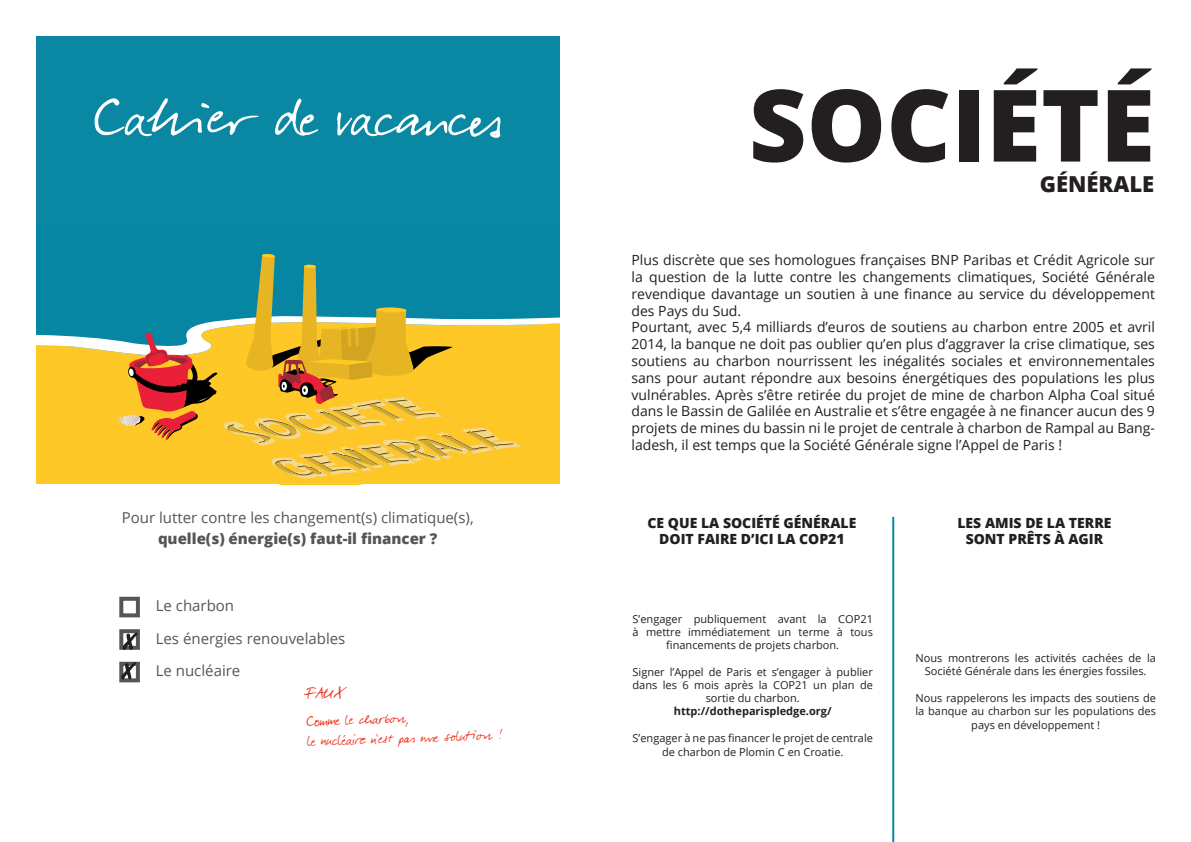
<style>
.page{position:relative;width:1191px;height:842px;background:#fff}
.page>*{position:absolute;margin:0;border:0;box-sizing:border-box;transform-origin:0 0}
.t1{font:800 100px "Open Sans";color:#231f20}
.t2{font:67px "Darkwoman";color:#fff}
.t3{font:800 22px "Open Sans";color:#231f20}
.t4{font:21px "Darkwoman";color:#ef3522}
.t5{font:18px/20px "Darkwoman";color:#ef3522}
.t6{font:15px/31.7px "Open Sans";color:#565658}
.t7{font:800 15px "Open Sans";color:#565658}
.t8{font:14px/16.8px "Open Sans";color:#231f20}
.t9{font:800 14px/16.8px "Open Sans";color:#231f20;text-align:center}
.t10{font:11px/13.2px "Open Sans";color:#231f20;text-align:center}
.t11{font:700 11px "Open Sans";color:#231f20}
</style>
<div class="page">
<div style="left:36px;top:36px;width:523px;height:189px;background:#0a88a3"></div>
<div style="left:119px;top:597px;width:21px;height:20px;border:4px solid #565658"></div>
<div style="left:119px;top:629px;width:21px;height:21px;border:4px solid #565658"></div>
<div style="left:119px;top:662px;width:21px;height:20px;border:4px solid #565658"></div>
<svg style="left:120px;top:630px;width:18px;height:53px"></svg>
<div style="left:36px;top:225px;width:523px;height:29px;background:#0686a2"></div>
<svg style="left:36px;top:254px;width:523px;height:230px"></svg>
<hr style="left:892px;top:517px;width:2px;height:325px;background:#0a88a3">
<h2 class="t2" style="left:94px;top:73px;width:408px">Cahier de vacances</h2>
<p class="t6" style="left:122px;top:501px;width:353px">Pour lutter contre les changement(s) climatique(s),</p>
<p class="t7" style="left:158px;top:527px;width:281px">quelle(s) énergie(s) faut-il financer ?</p>
<p class="t6" style="left:156px;top:589px;width:80px">Le charbon</p>
<p class="t6" style="left:156px;top:622px;width:191px">Les énergies renouvelables<br>Le nucléaire</p>
<h3 class="t4" style="left:306px;top:680px;width:38px;rotate:-2deg">FAUX</h3>
<p class="t5" style="left:306px;top:710px;width:196px;rotate:-2deg">Comme le ch arbon ,<br>le nucléaire n’est pas un e so luti on !</p>
<h1 class="t1" style="left:749px;top:49px;width:407px">SOCIÉTÉ</h1>
<h3 class="t3" style="left:1039px;top:167px;width:116px">GÉNÉRALE</h3>
<p class="t8" style="left:631px;top:251px;width:525px">Plus discrète que ses homologues françaises BNP Paribas et Crédit Agricole sur la question de la lutte contre les changements climatiques, Société Générale revendique davantage un soutien à une finance au service du développement des Pays du Sud.<br>Pourtant, avec 5,4 milliards d’euros de soutiens au charbon entre 2005 et avril 2014, la banque ne doit pas oublier qu’en plus d’aggraver la crise climatique, ses soutiens au charbon nourrissent les inégalités sociales et environnementales sans pour autant répondre aux besoins énergétiques des populations les plus vulnérables. Après s’être retirée du projet de mine de charbon Alpha Coal situé dans le Bassin de Galilée en Australie et s’être engagée à ne financer aucun des 9 projets de mines du bassin ni le projet de centrale à charbon de Rampal au Bang&shy;ladesh, il est temps que la Société Générale signe l’Appel de Paris !</p>
<p class="t9" style="left:647px;top:513px;width:210px">CE QUE LA SOCIÉTÉ GÉNÉRALE<br>DOIT FAIRE D’ICI LA COP21</p>
<p class="t9" style="left:957px;top:513px;width:155px">LES AMIS DE LA TERRE<br>SONT PRÊTS À AGIR</p>
<p class="t10" style="left:632px;top:612px;width:242px">S’engager publiquement avant la COP21 à mettre immédiatement un terme à tous financements de projets charbon.</p>
<p class="t10" style="left:632px;top:665px;width:242px">Signer l’Appel de Paris et s’engager à publier dans les 6 mois après la COP21 un plan de sortie du charbon.</p>
<p class="t11" style="left:674px;top:703px;width:159px">http://dotheparispledge.org/</p>
<p class="t10" style="left:632px;top:730px;width:242px;line-height:14.4px">S’engager à ne pas financer le projet de centrale de charbon de Plomin C en Croatie.</p>
<p class="t10" style="left:915px;top:651px;width:242px">Nous montrerons les activités cachées de la<br>Société Générale dans les énergies fossiles.</p>
<p class="t10" style="left:915px;top:691px;width:242px;text-align:left">Nous rappelerons les impacts des soutiens de la banque au charbon sur les populations des</p>
<p class="t10" style="left:971px;top:718px;width:130px">pays en développement !</p>
</div>
